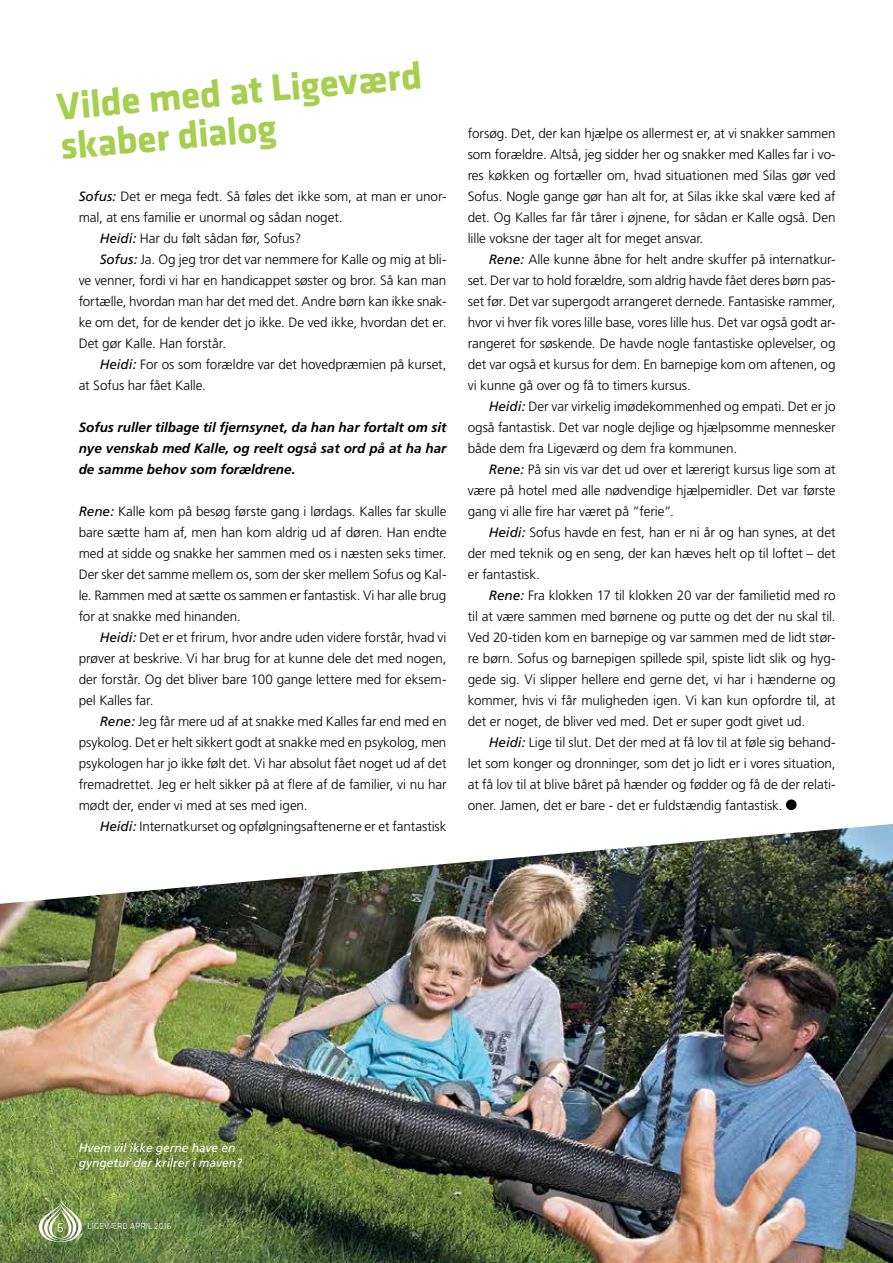
<style>
.page{position:relative;width:893px;height:1263px;background:#fff}
.page>*{position:absolute;margin:0;border:0;box-sizing:border-box;transform-origin:0 0}
.t1{font:700 39.3px/39.3px "Klavika";color:#a5cf4d}
.t2{font:300 13.5px/21px "Frutiger";letter-spacing:-.01em;color:#000;text-align:justify}
.t3{font:italic 700 13.5px/21px "Frutiger";color:#000;text-align:justify}
.t4{font:300 13.5px "Klavika";color:#fff}
.t5{font:italic 12px/15px "Frutiger";letter-spacing:.005em;color:#fff}
.t6{font:300 9px "Klavika";color:#fff}
.s1{font-weight:400;font-style:italic}
</style>
<div class="page">
<svg style="left:786px;top:799px;width:11px;height:11px"></svg>
<img style="left:0;top:824px;width:893px;height:439px">
<svg style="left:38px;top:1199px;width:45px;height:43px;background:#98ab77"></svg>
<h1 class="t1" style="left:55px;top:88px;width:368px;rotate:-5deg">Vilde med at Ligeværd skaber dialog</h1>
<p class="t2" style="left:79px;top:186px;width:369px"><span class="s1">Sofus:</span> Det er mega fedt. Så føles det ikke som, at man er unor-</p>
<p class="t2" style="left:79px;top:207px;width:265px">mal, at ens familie er unormal og sådan noget.</p>
<p class="t2" style="left:100px;top:228px;width:203px"><span class="s1">Heidi:</span> Har du følt sådan før, Sofus?</p>
<p class="t2" style="left:100px;top:249px;width:348px"><span class="s1">Sofus:</span> Ja. Og jeg tror det var nemmere for Kalle og mig at bli-</p>
<p class="t2" style="left:79px;top:270px;width:369px">ve venner, fordi vi har en handicappet søster og bror. Så kan man</p>
<p class="t2" style="left:79px;top:291px;width:369px">fortælle, hvordan man har det med det. Andre børn kan ikke snak-</p>
<p class="t2" style="left:79px;top:312px;width:369px">ke om det, for de kender det jo ikke. De ved ikke, hvordan det er.</p>
<p class="t2" style="left:79px;top:333px;width:149px">Det gør Kalle. Han forstår.</p>
<p class="t2" style="left:100px;top:354px;width:348px"><span class="s1">Heidi:</span> For os som forældre var det hovedpræmien på kurset,</p>
<p class="t2" style="left:79px;top:375px;width:129px">at Sofus har fået Kalle.</p>
<p class="t3" style="left:79px;top:417px;width:369px">Sofus ruller tilbage til fjernsynet, da han har fortalt om sit nye venskab med Kalle, og reelt også sat ord på at ha har de samme behov som forældrene.</p>
<p class="t2" style="left:79px;top:501px;width:369px"><span class="s1">Rene:</span> Kalle kom på besøg første gang i lørdags. Kalles far skulle bare sætte ham af, men han kom aldrig ud af døren. Han endte med at sidde og snakke her sammen med os i næsten seks timer.<br>Der sker det samme mellem os, som der sker mellem Sofus og Kal&shy;le. Rammen med at sætte os sammen er fantastisk. Vi har alle brug for at snakke med hinanden.</p>
<p class="t2" style="left:79px;top:627px;width:369px;text-indent:21px"><span class="s1">Heidi:</span> Det er et frirum, hvor andre uden videre forstår, hvad vi prøver at beskrive. Vi har brug for at kunne dele det med nogen, der forstår. Og det bliver bare 100 gange lettere med for eksem&shy;pel Kalles far.</p>
<p class="t2" style="left:79px;top:711px;width:369px;text-indent:21px"><span class="s1">Rene:</span> Jeg får mere ud af at snakke med Kalles far end med en psykolog. Det er helt sikkert godt at snakke med en psykolog, men psykologen har jo ikke følt det. Vi har absolut fået noget ud af det fremadrettet. Jeg er helt sikker på at flere af de familier, vi nu har mødt der, ender vi med at ses med igen.</p>
<p class="t2" style="left:100px;top:816px;width:348px"><span class="s1">Heidi:</span> Internatkurset og opfølgningsaftenerne er et fantastisk</p>
<p class="t2" style="left:468px;top:123px;width:369px">forsøg. Det, der kan hjælpe os allermest er, at vi snakker sammen som forældre. Altså, jeg sidder her og snakker med Kalles far i vo&shy;res køkken og fortæller om, hvad situationen med Silas gør ved Sofus. Nogle gange gør han alt for, at Silas ikke skal være ked af det. Og Kalles far får tårer i øjnene, for sådan er Kalle også. Den lille voksne der tager alt for meget ansvar.</p>
<p class="t2" style="left:468px;top:249px;width:369px;text-indent:21px"><span class="s1">Rene:</span> Alle kunne åbne for helt andre skuffer på internatkur&shy;set. Der var to hold forældre, som aldrig havde fået deres børn pas&shy;set før. Det var supergodt arrangeret dernede. Fantasiske rammer, hvor vi hver fik vores lille base, vores lille hus. Det var også godt ar&shy;rangeret for søskende. De havde nogle fantastiske oplevelser, og det var også et kursus for dem. En barnepige kom om aftenen, og vi kunne gå over og få to timers kursus.</p>
<p class="t2" style="left:468px;top:396px;width:369px;text-indent:21px"><span class="s1">Heidi:</span> Der var virkelig imødekommenhed og empati. Det er jo også fantastisk. Det var nogle dejlige og hjælpsomme mennesker både dem fra Ligeværd og dem fra kommunen.</p>
<p class="t2" style="left:468px;top:459px;width:369px;text-indent:21px"><span class="s1">Rene:</span> På sin vis var det ud over et lærerigt kursus lige som at være på hotel med alle nødvendige hjælpemidler. Det var første gang vi alle fire har været på ”ferie”.</p>
<p class="t2" style="left:468px;top:522px;width:369px;text-indent:21px"><span class="s1">Heidi:</span> Sofus havde en fest, han er ni år og han synes, at det der med teknik og en seng, der kan hæves helt op til loftet – det er fantastisk.</p>
<p class="t2" style="left:468px;top:585px;width:369px;text-indent:21px"><span class="s1">Rene:</span> Fra klokken 17 til klokken 20 var der familietid med ro til at være sammen med børnene og putte og det der nu skal til.<br>Ved 20-tiden kom en barnepige og var sammen med de lidt stør&shy;re børn. Sofus og barnepigen spillede spil, spiste lidt slik og hyg&shy;gede sig. Vi slipper hellere end gerne det, vi har i hænderne og kommer, hvis vi får muligheden igen. Vi kan kun opfordre til, at det er noget, de bliver ved med. Det er super godt givet ud.</p>
<p class="t2" style="left:468px;top:732px;width:369px;text-indent:21px"><span class="s1">Heidi:</span> Lige til slut. Det der med at få lov til at føle sig behand&shy;let som konger og dronninger, som det jo lidt er i vores situation, at få lov til at blive båret på hænder og fødder og få de der relati&shy;oner. Jamen, det er bare - det er fuldstændig fantastisk.</p>
<p class="t5" style="left:79px;top:1140px;width:165px">Hvem vil ikke gerne have en gyngetur der krilrer i maven?</p>
<p class="t4" style="left:57px;top:1219px;width:8px">6</p>
<p class="t6" style="left:88px;top:1221px;width:48px">LI GEVÆRD APRIL</p>
<p class="t6" style="left:155px;top:1221px;width:18px">2016</p>
</div>
